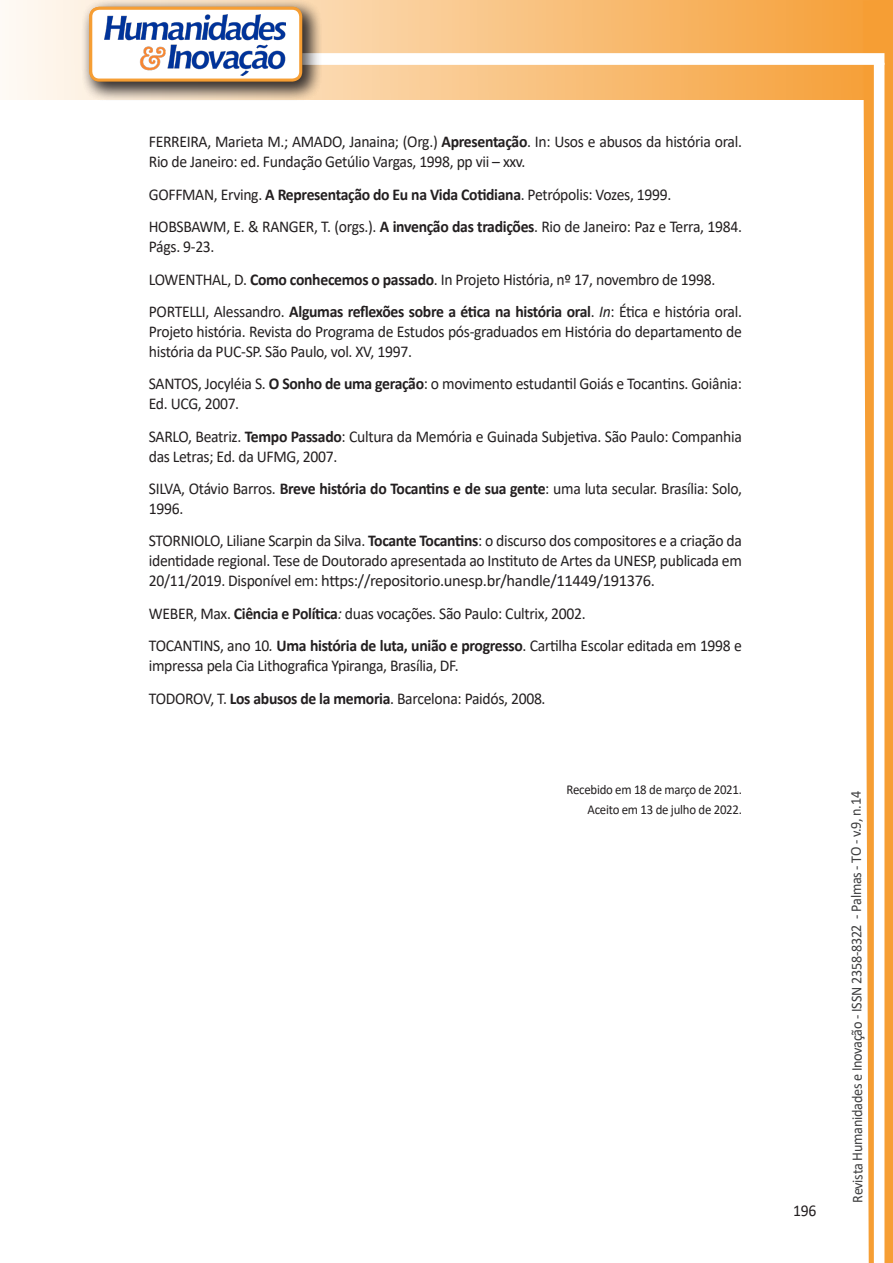
<style>
.page{position:relative;width:893px;height:1263px;background:#fff}
.page>*{position:absolute;margin:0;border:0;box-sizing:border-box;transform-origin:0 0}
.texto{font:16.5px/19.8px "Calibri";letter-spacing:-.02em;color:#231f20;scale:.95 1}
.t1{font:15px "Calibri";letter-spacing:-.025em;color:#3e3e3f;scale:.95 1}
.texto-2{font:13.5px "Calibri";letter-spacing:-.02em;color:#231f20;scale:.95 1}
.s1{font-weight:700}
.s2{font-style:italic}
</style>
<div class="page">
<svg style="left:5px;top:0;width:858px;height:100px;background:#f9c484"></svg>
<div style="left:302px;top:53px;width:582px;height:12px;background:#fff;border:2px solid #fff"></div>
<svg style="left:863px;top:0;width:30px;height:1263px"></svg>
<div style="left:81px;top:0;width:241px;height:102px;background:#231f20;opacity:.75"></div>
<svg style="left:91px;top:8px;width:210px;height:72px"></svg>
<div style="left:89px;top:7px;width:213px;height:75px;border:3px solid #f69e34;border-radius:9px"></div>
<p class="texto" style="left:149px;top:132px;width:626px">FERREIRA, Marieta M.; AMADO, Janaina; (Org.) <span class="s1">Apresentação</span>. In: Usos e abusos da história oral.<br>Rio de Janeiro: ed. Fundação Getúlio Vargas, 1998, pp vii – xxv.</p>
<p class="texto" style="left:149px;top:184px;width:552px">GOFFMAN, Erving. <span class="s1">A Representação do Eu na Vida Cotidiana</span>. Petrópolis: Vozes, 1999.</p>
<p class="texto" style="left:149px;top:216px;width:626px">HOBSBAWM, E. &amp; RANGER, T. (orgs.). <span class="s1">A invenção das tradições</span>. Rio de Janeiro: Paz e Terra, 1984.<br>Págs. 9-23.</p>
<p class="texto" style="left:149px;top:269px;width:598px">LOWENTHAL, D. <span class="s1">Como conhecemos o passado</span>. In Projeto História, nº 17, novembro de 1998.</p>
<p class="texto" style="left:149px;top:301px;width:626px;text-align:justify">PORTELLI, Alessandro. <span class="s1">Algumas reflexões sobre a ética na história oral</span>. <span class="s2">In</span>: Ética e história oral.<br>Projeto história. Revista do Programa de Estudos pós-graduados em História do departamento de história da PUC-SP. São Paulo, vol. XV, 1997.</p>
<p class="texto" style="left:149px;top:374px;width:626px">SANTOS, Jocyléia S. <span class="s1">O Sonho de uma geração</span>: o movimento estudantil Goiás e Tocantins. Goiânia:<br>Ed. UCG, 2007.</p>
<p class="texto" style="left:149px;top:426px;width:626px">SARLO, Beatriz. <span class="s1">Tempo Passado</span>: Cultura da Memória e Guinada Subjetiva. São Paulo: Companhia das Letras; Ed. da UFMG, 2007.</p>
<p class="texto" style="left:149px;top:478px;width:626px">SILVA, Otávio Barros. <span class="s1">Breve história do Tocantins e de sua gente</span>: uma luta secular. Brasília: Solo,<br>1996.</p>
<p class="texto" style="left:149px;top:531px;width:626px;text-align:justify">STORNIOLO, Liliane Scarpin da Silva. <span class="s1">Tocante Tocantins</span>: o discurso dos compositores e a criação da identidade regional. Tese de Doutorado apresentada ao Instituto de Artes da UNESP, publicada em 20/11/2019. Disponível em: https://repositorio.unesp.br/handle/11449/191376.</p>
<p class="texto" style="left:149px;top:603px;width:461px">WEBER, Max. <span class="s1">Ciência e Política</span><span class="s2">:</span> duas vocações. São Paulo: Cultrix, 2002.</p>
<p class="texto" style="left:149px;top:635px;width:626px">TOCANTINS, ano 10<span class="s2">.</span> <span class="s1">Uma história de luta, união e progresso</span>. Cartilha Escolar editada em 1998 e impressa pela Cia Lithografica Ypiranga, Brasília, DF.</p>
<p class="texto" style="left:149px;top:688px;width:419px">TODOROV, T. <span class="s1">Los abusos de la memoria</span>. Barcelona: Paidós, 2008.</p>
<p class="texto-2" style="left:567px;top:780px;width:186px">Recebido em 18 de março de 2021.</p>
<p class="texto-2" style="left:588px;top:800px;width:164px">Aceito em 13 de julho de 2022.</p>
<p class="texto" style="left:793px;top:1200px;width:26px">196</p>
<p class="t1" style="left:846px;top:1203px;width:435px;rotate:-90deg">Revista Humanidades e Inovação - ISSN 2358-8322 - Palmas - TO - v.9, n.14</p>
</div>
